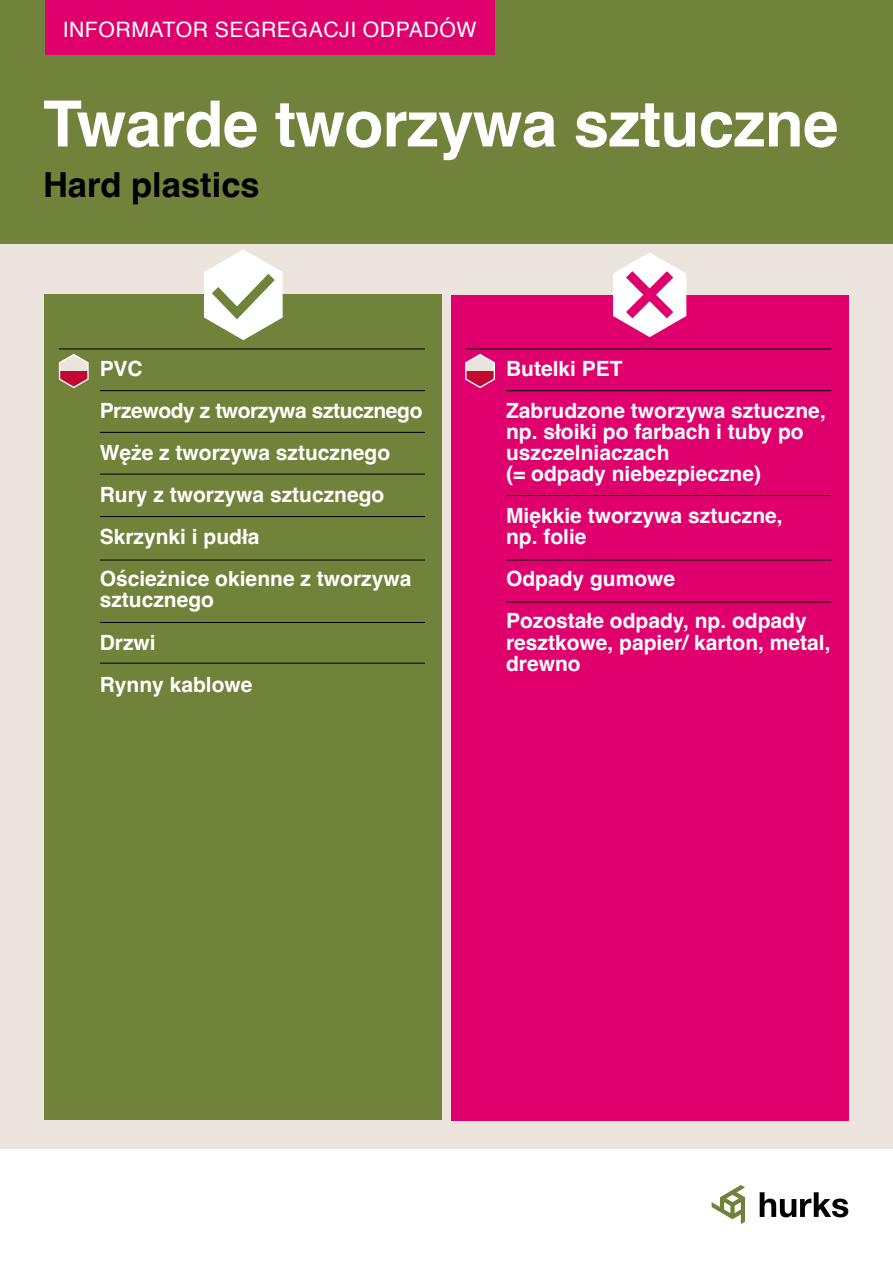
<style>
.page{position:relative;width:893px;height:1263px;background:#fff}
.page>*{position:absolute;margin:0;border:0;box-sizing:border-box;transform-origin:0 0}
.t1{font:700 63.75px "Helvetica";letter-spacing:-.01em;color:#fff}
.t2{font:700 34.5px "Helvetica";color:#000}
.t3{font:21.23px "Helvetica";letter-spacing:.025em;color:#fff}
.t4{font:700 21px/42px "Helvetica";color:#fff}
</style>
<div class="page">
<svg style="left:712px;top:1185px;width:33px;height:39px"></svg>
<svg style="left:760px;top:1192px;width:88px;height:25px"></svg>
<div style="left:0;top:244px;width:893px;height:905px;background:#ebe5de"></div>
<div style="left:0;top:0;width:893px;height:244px;background:#71823b"></div>
<div style="left:45px;top:0;width:449px;height:55px;background:#e0006d"></div>
<div style="left:45px;top:295px;width:397px;height:825px;background:#71823b"></div>
<div style="left:451px;top:295px;width:397px;height:825px;background:#e0006d"></div>
<svg style="left:201px;top:249px;width:86px;height:92px"></svg>
<svg style="left:613px;top:252px;width:73px;height:85px"></svg>
<svg style="left:59px;top:354px;width:30px;height:34px"></svg>
<svg style="left:465px;top:354px;width:30px;height:34px"></svg>
<hr style="left:59px;top:349px;width:366px;height:1px;background:#000">
<hr style="left:465px;top:349px;width:366px;height:1px;background:#000">
<hr style="left:100px;top:390px;width:325px;height:1px;background:#000">
<hr style="left:506px;top:390px;width:325px;height:1px;background:#000">
<hr style="left:100px;top:432px;width:325px;height:1px;background:#000">
<hr style="left:100px;top:474px;width:325px;height:1px;background:#000">
<hr style="left:506px;top:495px;width:325px;height:1px;background:#000">
<hr style="left:100px;top:516px;width:325px;height:1px;background:#000">
<hr style="left:506px;top:602px;width:325px;height:1px;background:#000">
<hr style="left:506px;top:560px;width:325px;height:1px;background:#000">
<hr style="left:100px;top:560px;width:325px;height:1px;background:#000">
<hr style="left:100px;top:622px;width:325px;height:1px;background:#000">
<hr style="left:100px;top:663px;width:325px;height:1px;background:#000">
<p class="t3" style="left:63px;top:13px;width:415px">INFORMATOR SEGREGACJI ODPADÓW</p>
<h1 class="t1" style="left:43px;top:85px;width:797px">Twarde tworzywa sztuczne</h1>
<h2 class="t2" style="left:43px;top:163px;width:218px">Hard plastics</h2>
<p class="t4" style="left:100px;top:350px;width:324px">PVC<br>Przewody z tworzywa sztucznego<br>Węże z tworzywa sztucznego<br>Rury z tworzywa sztucznego<br>Skrzynki i pudła<br>Ościeżnice okienne z tworzywa</p>
<p class="t4" style="left:100px;top:581px;width:154px">sztucznego<br>Drzwi<br>Rynny kablowe</p>
<p class="t4" style="left:506px;top:350px;width:321px">Butelki PET<br>Zabrudzone tworzywa sztuczne,</p>
<p class="t4" style="left:506px;top:424px;width:299px;line-height:21px">np. słoiki po farbach i tuby po uszczelniaczach<br>(= odpady niebezpieczne)</p>
<p class="t4" style="left:506px;top:508px;width:278px;line-height:21px">Miękkie tworzywa sztuczne, np. folie</p>
<p class="t4" style="left:506px;top:560px;width:302px">Odpady gumowe<br>Pozostałe odpady, np. odpady</p>
<p class="t4" style="left:506px;top:634px;width:326px;line-height:21px">resztkowe, papier/ karton, metal, drewno</p>
</div>
